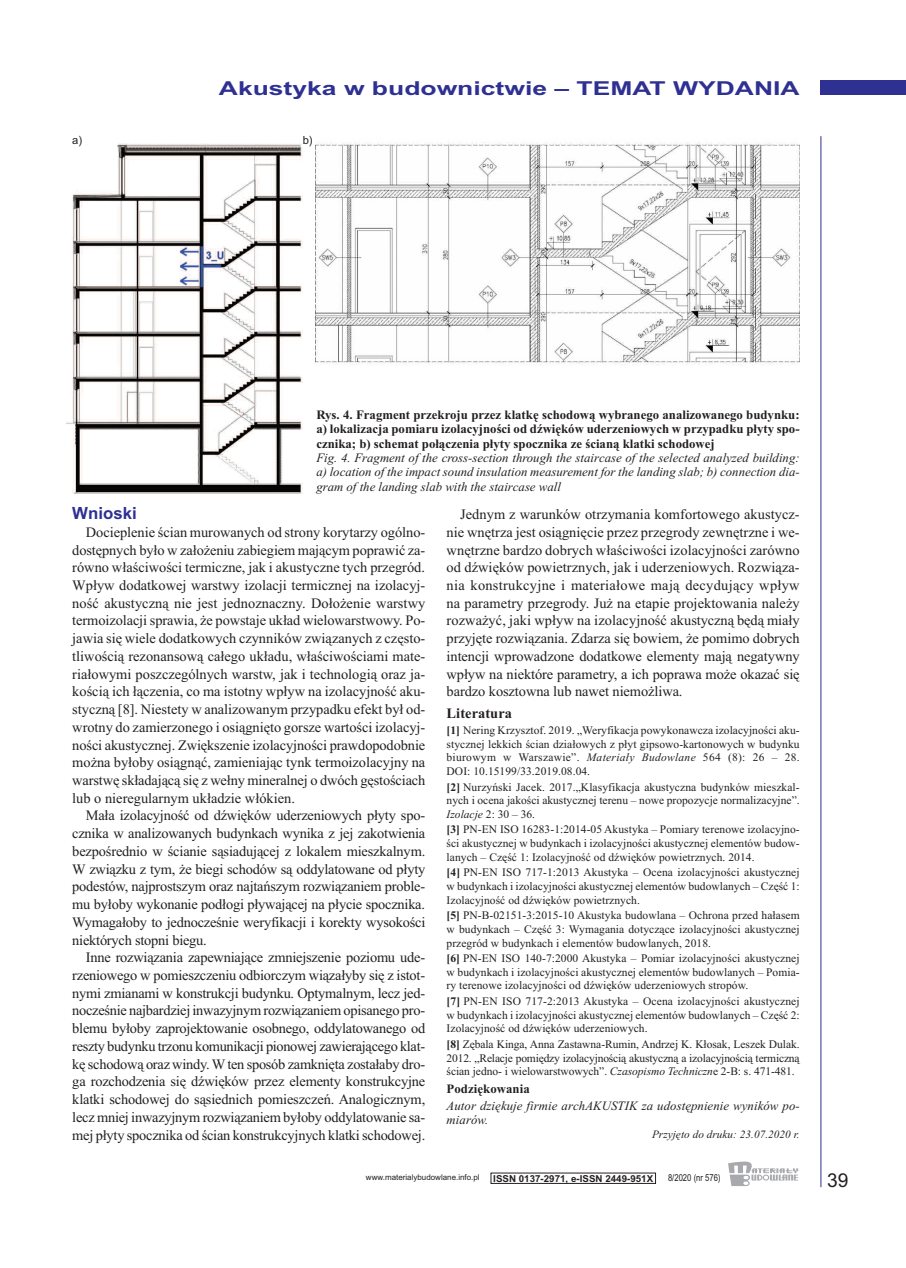
<style>
.page{position:relative;width:906px;height:1268px;background:#fff}
.page>*{position:absolute;margin:0;border:0;box-sizing:border-box;transform-origin:0 0}
.t1{font:700 19.2px "Arial";color:#2e3092;scale:1.38 1}
.t2{font:19.2px "Arial";color:#231f20}
.t3{font:700 16.8px "Arial";color:#2e3092}
.t4{font:14.4px/17.7px "Times New Roman";letter-spacing:-.01em;color:#231f20;text-align:justify}
.t5{font:700 14.4px "Times New Roman";letter-spacing:.005em;color:#231f20}
.t6{font:italic 12.75px/14.4px "Times New Roman";letter-spacing:.005em;color:#231f20}
.t7{font:700 12.75px/14.4px "Times New Roman";color:#231f20;text-align:justify}
.t8{font:11.55px/13.6px "Times New Roman";letter-spacing:.005em;color:#231f20;text-align:justify}
.t9{font:italic 11.25px "Times New Roman";letter-spacing:.005em;color:#231f20}
.t10{font:11.25px "Arial";color:#231f20}
.t11{font:700 9.6px "Arial";color:#231f20}
.t12{font:9.6px "Arial";color:#231f20;scale:.8 1}
.t13{font:7.95px "Arial";color:#231f20}
.s1{font-weight:700}
.s2{font-style:italic}
</style>
<div class="page">
<div style="left:821px;top:81px;width:85px;height:14px;background:#2e3092"></div>
<hr style="left:820px;top:136px;width:1px;height:1050px;background:#2e3092">
<svg style="left:728px;top:1161px;width:70px;height:24px"></svg>
<img style="left:66px;top:143px;width:237px;height:350px">
<img style="left:316px;top:142px;width:483px;height:223px">
<div style="left:72px;top:136px;width:11px;height:12px;background:#fff"></div>
<div style="left:302px;top:136px;width:11px;height:12px;background:#fff"></div>
<h1 class="t1" style="left:219px;top:77px;width:422px">Akustyka w budownictwie – TEMAT WYDANIA</h1>
<p class="t10" style="left:72px;top:134px;width:11px">a)</p>
<p class="t10" style="left:303px;top:134px;width:11px">b)</p>
<p class="t7" style="left:316px;top:407px;width:485px">Rys. 4. Fragment przekroju przez klatkę schodową wybranego analizowanego budynku: a) lokalizacja pomiaru izolacyjności od dźwięków uderzeniowych w przypadku płyty spo&shy;cznika; b) schemat połączenia płyty spocznika ze ścianą klatki schodowej</p>
<p class="t6" style="left:316px;top:450px;width:485px;text-align:justify">Fig. 4. Fragment of the cross-section through the staircase of the selected analyzed building: a) location of the impact sound insulation measurement for the landing slab; b) connection dia&shy;gram of the landing slab with the staircase wall</p>
<p class="t3" style="left:72px;top:503px;width:66px">Wnioski</p>
<p class="t4" style="left:72px;top:523px;width:354px;text-indent:14px">Docieplenie ścian murowanych od strony korytarzy ogólno&shy;dostępnych było w założeniu zabiegiem mającym poprawić za&shy;równo właściwości termiczne, jak i akustyczne tych przegród.<br>Wpływ dodatkowej warstwy izolacji termicznej na izolacyj&shy;ność akustyczną nie jest jednoznaczny. Dołożenie warstwy termoizolacji sprawia, że powstaje układ wielowarstwowy. Po&shy;jawia się wiele dodatkowych czynników związanych z często&shy;tliwością rezonansową całego układu, właściwościami mate&shy;riałowymi poszczególnych warstw, jak i technologią oraz ja&shy;kością ich łączenia, co ma istotny wpływ na izolacyjność aku&shy;styczną [8]. Niestety w analizowanym przypadku efekt był od&shy;wrotny do zamierzonego i osiągnięto gorsze wartości izolacyj&shy;ności akustycznej. Zwiększenie izolacyjności prawdopodobnie można byłoby osiągnąć, zamieniając tynk termoizolacyjny na warstwę składającą się z wełny mineralnej o dwóch gęstościach lub o nieregularnym układzie włókien.</p>
<p class="t4" style="left:72px;top:806px;width:354px;text-indent:14px">Mała izolacyjność od dźwięków uderzeniowych płyty spo&shy;cznika w analizowanych budynkach wynika z jej zakotwienia bezpośrednio w ścianie sąsiadującej z lokalem mieszkalnym.<br>W związku z tym, że biegi schodów są oddylatowane od płyty podestów, najprostszym oraz najtańszym rozwiązaniem proble&shy;mu byłoby wykonanie podłogi pływającej na płycie spocznika.<br>Wymagałoby to jednocześnie weryfikacji i korekty wysokości niektórych stopni biegu.</p>
<p class="t4" style="left:72px;top:948px;width:354px;text-indent:14px">Inne rozwiązania zapewniające zmniejszenie poziomu ude&shy;rzeniowego w pomieszczeniu odbiorczym wiązałyby się z istot&shy;nymi zmianami w konstrukcji budynku. Optymalnym, lecz jed&shy;nocześnie najbardziej inwazyjnym rozwiązaniem opisanego pro&shy;blemu byłoby zaprojektowanie osobnego, oddylatowanego od reszty budynku trzonu komunikacji pionowej zawierającego klat&shy;kę schodową oraz windy. Wten sposób zamknięta zostałaby dro&shy;ga rozchodzenia się dźwięków przez elementy konstrukcyjne klatki schodowej do sąsiednich pomieszczeń. Analogicznym, lecz mniej inwazyjnym rozwiązaniem byłoby oddylatowanie sa&shy;mej płyty spocznika od ścian konstrukcyjnych klatki schodowej.</p>
<p class="t4" style="left:446px;top:505px;width:354px;text-indent:14px">Jednym z warunków otrzymania komfortowego akustycz&shy;nie wnętrza jest osiągnięcie przez przegrody zewnętrzne i we&shy;wnętrzne bardzo dobrych właściwości izolacyjności zarówno od dźwięków powietrznych, jak i uderzeniowych. Rozwiąza&shy;nia konstrukcyjne i materiałowe mają decydujący wpływ na parametry przegrody. Już na etapie projektowania należy rozważyć, jaki wpływ na izolacyjność akustyczną będą miały przyjęte rozwiązania. Zdarza się bowiem, że pomimo dobrych intencji wprowadzone dodatkowe elementy mają negatywny wpływ na niektóre parametry, a ich poprawa może okazać się bardzo kosztowna lub nawet niemożliwa.</p>
<p class="t5" style="left:446px;top:704px;width:67px">Literatura</p>
<p class="t8" style="left:446px;top:723px;width:354px"><span class="s1">[1]</span> Nering Krzysztof. 2019. „Weryfikacja powykonawcza izolacyjności aku&shy;stycznej lekkich ścian działowych z płyt gipsowo-kartonowych w budynku biurowym w Warszawie”. <span class="s2">Materiały Budowlane</span> 564 (8): 26 – 28.<br>DOI: 10.15199/33.2019.08.04.</p>
<p class="t8" style="left:446px;top:779px;width:354px"><span class="s1">[2]</span> Nurzyński Jacek. 2017.„Klasyfikacja akustyczna budynków mieszkal&shy;nych i ocena jakości akustycznej terenu – nowe propozycje normalizacyjne”.<br><span class="s2">Izolacje</span> 2: 30 – 36.</p>
<p class="t8" style="left:446px;top:822px;width:354px"><span class="s1">[3]</span> PN-EN ISO 16283-1:2014-05 Akustyka – Pomiary terenowe izolacyjno&shy;ści akustycznej w budynkach i izolacyjności akustycznej elementów budow&shy;lanych – Część 1: Izolacyjność od dźwięków powietrznych. 2014.</p>
<p class="t8" style="left:446px;top:865px;width:354px"><span class="s1">[4]</span> PN-EN ISO 717-1:2013 Akustyka – Ocena izolacyjności akustycznej w budynkach i izolacyjności akustycznej elementów budowlanych – Część 1:<br>Izolacyjność od dźwięków powietrznych.</p>
<p class="t8" style="left:446px;top:908px;width:354px"><span class="s1">[5]</span> PN-B-02151-3:2015-10 Akustyka budowlana – Ochrona przed hałasem w budynkach – Część 3: Wymagania dotyczące izolacyjności akustycznej przegród w budynkach i elementów budowlanych, 2018.</p>
<p class="t8" style="left:446px;top:951px;width:354px"><span class="s1">[6]</span> PN-EN ISO 140-7:2000 Akustyka – Pomiar izolacyjności akustycznej w budynkach i izolacyjności akustycznej elementów budowlanych – Pomia&shy;ry terenowe izolacyjności od dźwięków uderzeniowych stropów.</p>
<p class="t8" style="left:446px;top:994px;width:354px"><span class="s1">[7]</span> PN-EN ISO 717-2:2013 Akustyka – Ocena izolacyjności akustycznej w budynkach i izolacyjności akustycznej elementów budowlanych – Część 2:<br>Izolacyjność od dźwięków uderzeniowych.</p>
<p class="t8" style="left:446px;top:1037px;width:354px"><span class="s1">[8]</span> Zębala Kinga, Anna Zastawna-Rumin, Andrzej K. Kłosak, Leszek Dulak.<br>2012. „Relacje pomiędzy izolacyjnością akustyczną a izolacyjnością termiczną ścian jedno- i wielowarstwowych”. <span class="s2">Czasopismo Techniczn</span>e 2-B: s. 471-481.</p>
<p class="t7" style="left:446px;top:1081px;width:85px">Podziękowania</p>
<p class="t6" style="left:446px;top:1097px;width:354px">Autor dziękuje firmie archAKUSTIK za udostępnienie wyników po&shy;miarów.</p>
<p class="t9" style="left:652px;top:1127px;width:149px">Przyjęto do druku: 23.07.2020 r.</p>
<p class="t13" style="left:366px;top:1172px;width:115px">www.materialybudowlane.info.pl</p>
<p class="t11" style="left:493px;top:1172px;width:161px">ISSN 0137-2971, e-ISSN 2449-951X</p>
<p class="t12" style="left:668px;top:1171px;width:67px">8/2020 (nr 576)</p>
<h1 class="t2" style="left:827px;top:1168px;width:23px">39</h1>
</div>
